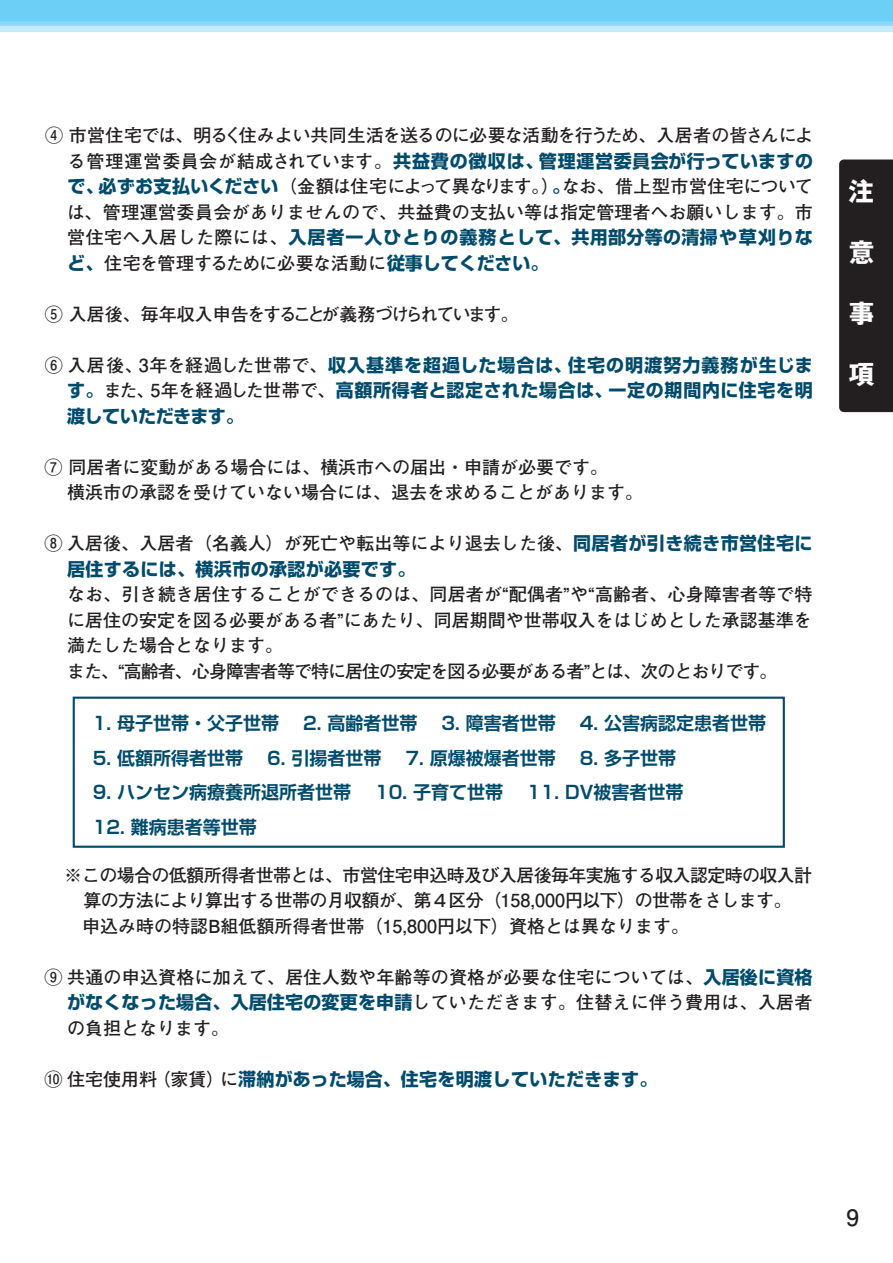
<style>
.page{position:relative;width:893px;height:1263px;background:#fff}
.page>*{position:absolute;margin:0;border:0;box-sizing:border-box;transform-origin:0 0}
.t1{font:700 25.5px "Gothic MB101 Pro";color:#fff}
.t2{font:700 22.5px "Futo Go B101 Pr 6 N";color:#231f20}
.t3{font:700 18px/25.5px "Futo Go B101 Pr 6";color:#231f20;text-align:justify}
.t4{font:700 18px/25.5px "Shin Go Pr 5";letter-spacing:.02em;color:#004b6c;text-align:justify}
.t5{font:700 18px "Shin Go Pr 5 De";color:#004b6c}
.t6{font:700 18px "Futo Go B101 Pr 6";letter-spacing:-.035em;color:#231f20}
.t7{font:700 18px "Futo Go B101 Pr 6";letter-spacing:-.095em;color:#231f20}
.s1{font-family:"Shin Go Pr 5";color:#004b6c}
.s2{font-family:"Futo Go B101 Pr 6";color:#231f20}
</style>
<div class="page">
<svg style="left:0;top:0;width:893px;height:32px;background:#81d5f6"></svg>
<div style="left:73px;top:697px;width:712px;height:151px;border:2px solid #004b6c"></div>
<div style="left:839px;top:159px;width:54px;height:254px;background:#231f20"></div>
<p class="t3" style="left:67px;top:122px;width:747px;text-indent:-22px">④ 市営住宅では、明るく住みよい共同生活を送るのに必要な活動を行うため、入居者の皆さんによる管理運営委員会が結成されています。<span class="s1">共益費の徴収は、管理運営委員会が行っていますので、必ずお支払いください</span>（金額は住宅によって異なります。）<span class="s1">。</span>なお、借上型市営住宅については、管理運営委員会がありませんので、共益費の支払い等は指定管理者へお願いします。市営住宅へ入居した際には、<span class="s1">入居者一人ひとりの義務として、共用部分等の清掃や草刈りなど、</span>住宅を管理するために必要な活動に<span class="s1">従事してください。</span></p>
<p class="t7" style="left:45px;top:300px;width:475px">⑤ 入居後、毎年収入申告をすることが義務づけられています。</p>
<p class="t4" style="left:67px;top:351px;width:747px;text-indent:-22px"><span class="s2">⑥ 入居後、3年を経過した世帯で、</span>収入基準を超過した場合は、住宅の明渡努力義務が生じます。<span class="s2">また、5年を経過した世帯で、</span>高額所得者と認定された場合は、一定の期間内に住宅を明渡していただきます。</p>
<p class="t3" style="left:67px;top:454px;width:577px;text-indent:-22px">⑦ 同居者に変動がある場合には、横浜市への届出・申請が必要です。<br>横浜市の承認を受けていない場合には、退去を求めることがあります。</p>
<p class="t3" style="left:67px;top:530px;width:747px;text-align:left;text-indent:-22px">⑧ 入居後、入居者（名義人）が死亡や転出等により退去した後、<span class="s1">同居者が引き続き市営住宅に居住するには、横浜市の承認が必要です。<br></span>なお、引き続き居住することができるのは、同居者が“配偶者”や“高齢者、心身障害者等で特に居住の安定を図る必要がある者”にあたり、同居期間や世帯収入をはじめとした承認基準を満たした場合となります。<br>また、“高齢者、心身障害者等で特に居住の安定を図る必要がある者”とは、次のとおりです。</p>
<p class="t5" style="left:93px;top:709px;width:675px">1. 母子世帯・父子世帯　 2. 高齢者世帯　 3. 障害者世帯　 4. 公害病認定患者世帯</p>
<p class="t5" style="left:93px;top:743px;width:585px">5. 低額所得者世帯　 6. 引揚者世帯　 7. 原爆被爆者世帯　 8. 多子世帯</p>
<p class="t5" style="left:93px;top:778px;width:592px">9. ハンセン病療養所退所者世帯　 10. 子育て世帯　 11. DV被害者世帯</p>
<p class="t5" style="left:93px;top:812px;width:165px">12. 難病患者等世帯</p>
<p class="t6" style="left:64px;top:861px;width:750px">※この場合の低額所得者世帯とは、市営住宅申込時及び入居後毎年実施する収入認定時の収入計</p>
<p class="t6" style="left:84px;top:886px;width:710px">算の方法により算出する世帯の月収額が、第４区分（158,000円以下）の世帯をさします。</p>
<p class="t3" style="left:64px;top:913px;width:627px">　申込み時の特認B組低額所得者世帯（15,800円以下）資格とは異なります。</p>
<p class="t3" style="left:67px;top:964px;width:747px;text-indent:-22px">⑨ 共通の申込資格に加えて、居住人数や年齢等の資格が必要な住宅については、<span class="s1">入居後に資格がなくなった場合、入居住宅の変更を申請</span>していただきます。住替えに伴う費用は、入居者の負担となります。</p>
<p class="t4" style="left:45px;top:1065px;width:614px"><span class="s2">⑩ 住宅使用料（家賃）に</span>滞納があった場合、住宅を明渡していただきます。</p>
<h1 class="t1" style="left:849px;top:170px;width:26px">注</h1>
<h1 class="t1" style="left:849px;top:231px;width:26px">意</h1>
<h1 class="t1" style="left:849px;top:292px;width:26px">事</h1>
<h1 class="t1" style="left:849px;top:354px;width:27px">項</h1>
<p class="t1" style="left:853px;top:190px;width:26px">注</p>
<p class="t1" style="left:853px;top:252px;width:26px">意</p>
<p class="t1" style="left:853px;top:313px;width:26px">事</p>
<p class="t1" style="left:853px;top:374px;width:27px">項</p>
<p class="t2" style="left:846px;top:1199px;width:14px">9</p>
</div>
